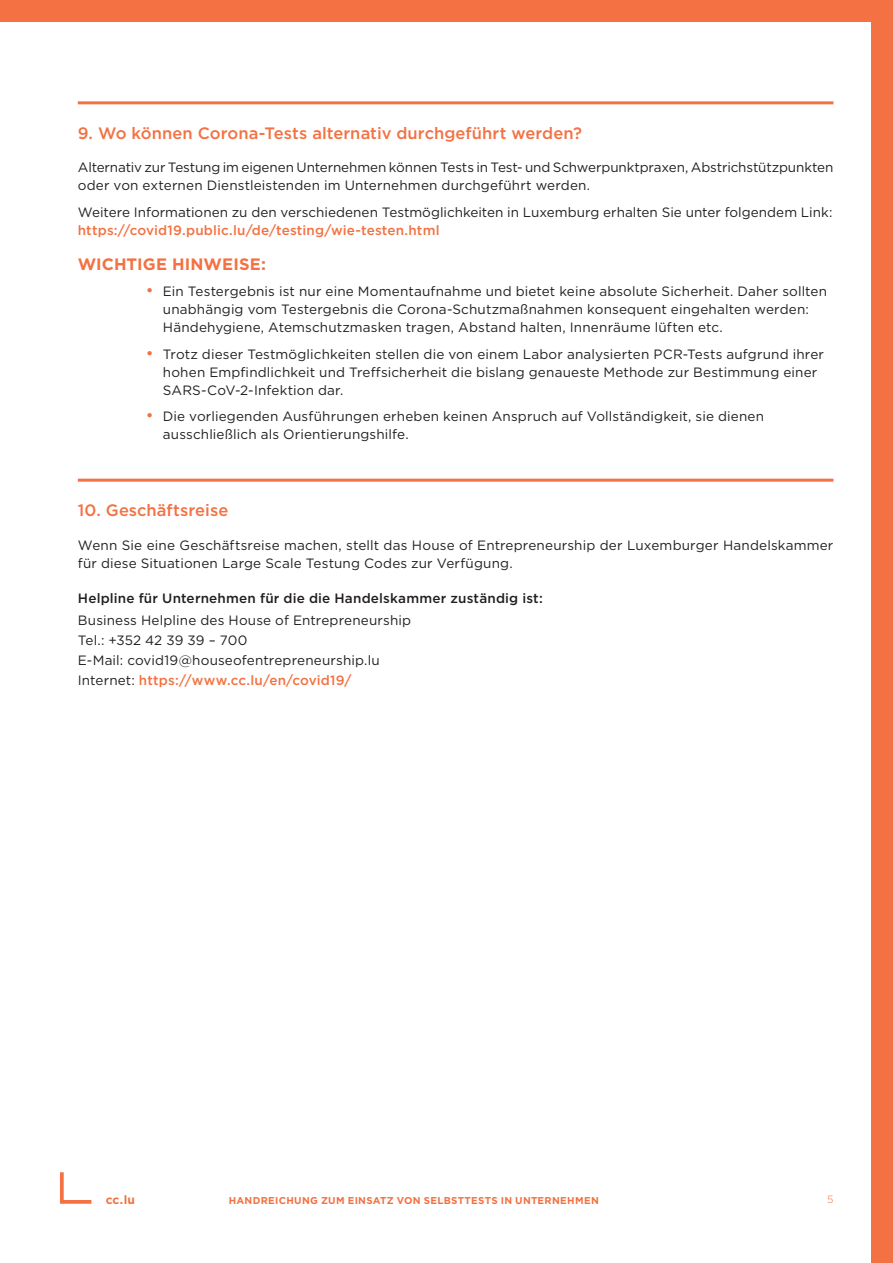
<style>
.page{position:relative;width:893px;height:1263px;background:#fff}
.page>*{position:absolute;margin:0;border:0;box-sizing:border-box;transform-origin:0 0}
.t1{font:500 16.5px "Gotham";letter-spacing:.005em;color:#f37142}
.t2{font:700 16.5px "Gotham";letter-spacing:.005em;color:#f37142}
.t3{font:13.5px/18px "Gotham";letter-spacing:.01em;color:#231f20}
.t4{font:500 13.5px "Gotham";letter-spacing:.015em;color:#231f20}
.t5{font:500 13.5px "Gotham";letter-spacing:.01em;color:#f37142}
.t6{font:700 12px "Gotham";color:#f37142}
.t7{font:300 10.5px "Gotham";color:#f37142}
.t8{font:700 9.9px "Gotham";letter-spacing:.03em;color:#f37142}
.s1{font-size:16.5px;color:#f37142}
.s2{font-weight:500;color:#f37142}
</style>
<div class="page">
<div style="left:0;top:0;width:893px;height:21px;background:#f37142"></div>
<div style="left:872px;top:0;width:21px;height:1263px;background:#f37142"></div>
<hr style="left:78px;top:101px;width:755px;height:3px;background:#f37142">
<hr style="left:78px;top:479px;width:755px;height:3px;background:#f37142">
<svg style="left:60px;top:1172px;width:32px;height:32px"></svg>
<p class="t1" style="left:78px;top:124px;width:506px">9. Wo können Corona-Tests alternativ durchgeführt werden?</p>
<p class="t3" style="left:78px;top:158px;width:757px">Alternativ zur Testung im eigenen Unternehmen können Tests in Test- und Schwerpunktpraxen, Abstrichstützpunkten oder von externen Dienstleistenden im Unternehmen durchgeführt werden.</p>
<p class="t3" style="left:78px;top:203px;width:756px">Weitere Informationen zu den verschiedenen Testmöglichkeiten in Luxemburg erhalten Sie unter folgendem Link:</p>
<p class="t5" style="left:78px;top:222px;width:363px">https://covid19.public.lu/de/testing/wie-testen.html</p>
<p class="t2" style="left:78px;top:254px;width:190px">WICHTIGE HINWEISE:</p>
<p class="t3" style="left:163px;top:282px;width:666px;text-indent:-17px"><span class="s1">•</span> Ein Testergebnis ist nur eine Momentaufnahme und bietet keine absolute Sicherheit. Daher sollten unabhängig vom Testergebnis die Corona-Schutzmaßnahmen konsequent eingehalten werden:<br>Händehygiene, Atemschutzmasken tragen, Abstand halten, Innenräume lüften etc.</p>
<p class="t3" style="left:163px;top:345px;width:663px;text-indent:-17px"><span class="s1">•</span> Trotz dieser Testmöglichkeiten stellen die von einem Labor analysierten PCR-Tests aufgrund ihrer hohen Empfindlichkeit und Treffsicherheit die bislang genaueste Methode zur Bestimmung einer<br>SARS-CoV-2-Infektion dar.</p>
<p class="t3" style="left:163px;top:407px;width:603px;text-indent:-17px"><span class="s1">•</span> Die vorliegenden Ausführungen erheben keinen Anspruch auf Vollständigkeit, sie dienen ausschließlich als Orientierungshilfe.</p>
<p class="t1" style="left:78px;top:501px;width:152px">10. Geschäftsreise</p>
<p class="t3" style="left:78px;top:536px;width:757px">Wenn Sie eine Geschäftsreise machen, stellt das House of Entrepreneurship der Luxemburger Handelskammer für diese Situationen Large Scale Testung Codes zur Verfügung.</p>
<p class="t4" style="left:78px;top:590px;width:466px">Helpline für Unternehmen für die die Handelskammer zuständig ist:</p>
<p class="t3" style="left:78px;top:610px;width:335px;line-height:20.1px">Business Helpline des House of Entrepreneurship Tel.: +352 42 39 39 – 700<br>E-Mail: covid19@houseofentrepreneurship.lu Internet: <span class="s2">https://www.cc.lu/en/covid19/</span></p>
<p class="t6" style="left:106px;top:1192px;width:31px">cc.lu</p>
<p class="t8" style="left:229px;top:1194px;width:372px">HANDREICHUNG ZUM EINSATZ VON SELBSTTESTS IN UNTERNEHMEN</p>
<p class="t7" style="left:827px;top:1193px;width:8px">5</p>
</div>
